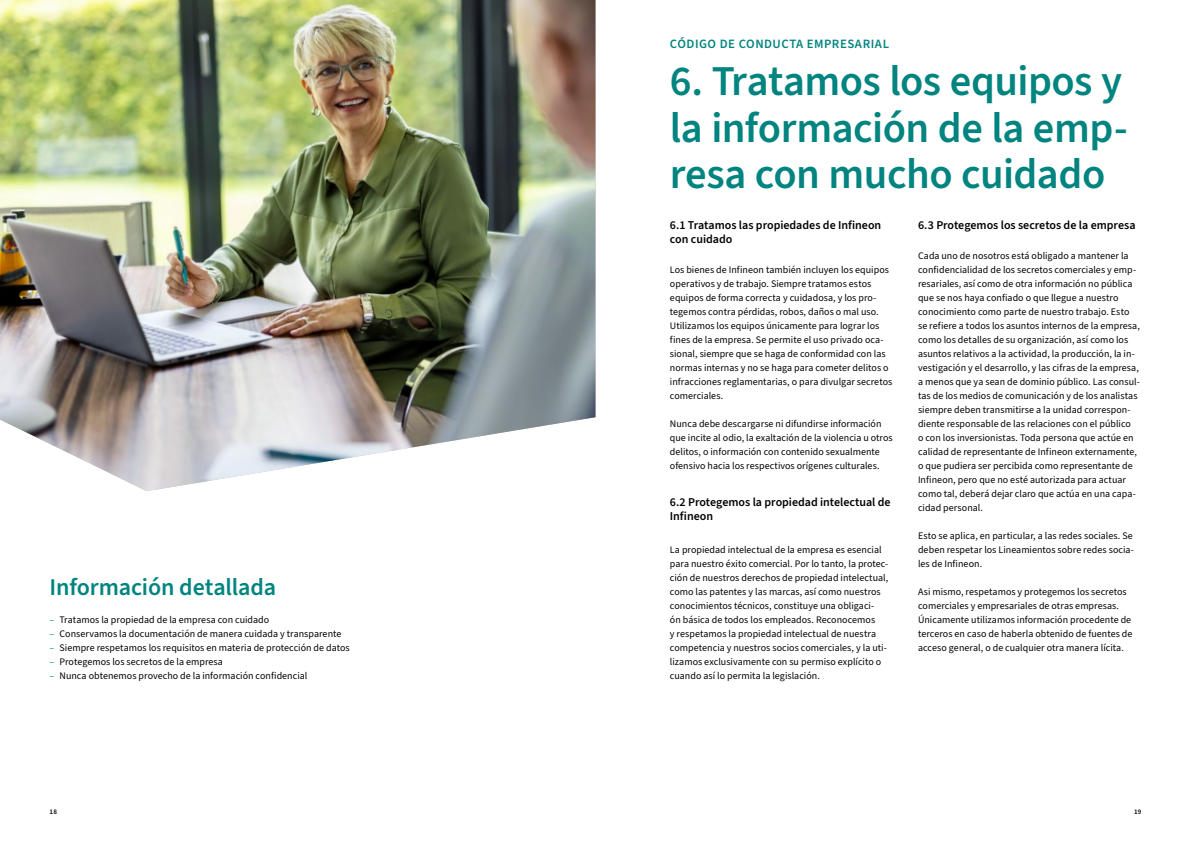
<style>
.page{position:relative;width:1191px;height:842px;background:#fff}
.page>*{position:absolute;margin:0;border:0;box-sizing:border-box;transform-origin:0 0}
.t1{font:600 42.5px/46.8px "Source Sans 3";letter-spacing:-.015em;color:#00847f}
.t2{font:600 24px "Source Sans 3";letter-spacing:-.01em;color:#00847f}
.t3{font:600 12.8px "Source Sans 3";letter-spacing:.04em;color:#00847f}
.t4{font:600 12px/14px "Source Sans 3";letter-spacing:-.005em;color:#000}
.t5{font:10px/14px "Source Sans 3";color:#000}
.t6{font:600 7px "Source Sans 3";color:#000}
.s1{color:#00847f}
</style>
<div class="page">
<img style="left:0;top:0;width:595px;height:491px">
<h2 class="t2" style="left:50px;top:571px;width:228px">Información detallada</h2>
<p class="t5" style="left:50px;top:613px;width:221px"><span class="s1">–</span> Tratamos la propiedad de la empresa con cuidado</p>
<p class="t5" style="left:50px;top:627px;width:293px"><span class="s1">–</span> Conservamos la documentación de manera cuidada y transparente</p>
<p class="t5" style="left:50px;top:641px;width:301px"><span class="s1">–</span> Siempre respetamos los requisitos en materia de protección de datos</p>
<p class="t5" style="left:50px;top:655px;width:175px"><span class="s1">–</span> Protegemos los secretos de la empresa</p>
<p class="t5" style="left:50px;top:669px;width:259px"><span class="s1">–</span> Nunca obtenemos provecho de la información confidencial</p>
<p class="t3" style="left:670px;top:35px;width:221px">CÓDIGO DE CONDUCTA EMPRESARIAL</p>
<h1 class="t1" style="left:670px;top:59px;width:459px">6. Tratamos los equipos y la información de la emp&shy;resa con mucho cuidado</h1>
<p class="t4" style="left:670px;top:219px;width:213px">6.1 Tratamos las propiedades de Infineon con cuidado</p>
<p class="t5" style="left:670px;top:263px;width:224px">Los bienes de Infineon también incluyen los equipos operativos y de trabajo. Siempre tratamos estos equipos de forma correcta y cuidadosa, y los pro&shy;tegemos contra pérdidas, robos, daños o mal uso.<br>Utilizamos los equipos únicamente para lograr los fines de la empresa. Se permite el uso privado oca&shy;sional, siempre que se haga de conformidad con las normas internas y no se haga para cometer delitos o infracciones reglamentarias, o para divulgar secretos comerciales.</p>
<p class="t5" style="left:670px;top:417px;width:224px">Nunca debe descargarse ni difundirse información que incite al odio, la exaltación de la violencia u otros delitos, o información con contenido sexualmente ofensivo hacia los respectivos orígenes culturales.</p>
<p class="t4" style="left:670px;top:495px;width:222px">6.2 Protegemos la propiedad intelectual de<br>Infineon</p>
<p class="t5" style="left:670px;top:543px;width:220px">La propiedad intelectual de la empresa es esencial para nuestro éxito comercial. Por lo tanto, la protec&shy;ción de nuestros derechos de propiedad intelectual, como las patentes y las marcas, así como nuestros conocimientos técnicos, constituye una obligaci-<br>ón básica de todos los empleados. Reconocemos<br>y respetamos la propiedad intelectual de nuestra competencia y nuestros socios comerciales, y la uti&shy;lizamos exclusivamente con su permiso explícito o cuando así lo permita la legislación.</p>
<p class="t4" style="left:918px;top:219px;width:219px">6.3 Protegemos los secretos de la empresa</p>
<p class="t5" style="left:918px;top:249px;width:223px">Cada uno de nosotros está obligado a mantener la confidencialidad de los secretos comerciales y emp&shy;resariales, así como de otra información no pública que se nos haya confiado o que llegue a nuestro conocimiento como parte de nuestro trabajo. Esto se refiere a todos los asuntos internos de la empresa, como los detalles de su organización, así como los asuntos relativos a la actividad, la producción, la in&shy;vestigación y el desarrollo, y las cifras de la empresa, a menos que ya sean de dominio público. Las consul&shy;tas de los medios de comunicación y de los analistas siempre deben transmitirse a la unidad correspon&shy;diente responsable de las relaciones con el público<br>o con los inversionistas. Toda persona que actúe en calidad de representante de Infineon externamente, o que pudiera ser percibida como representante de Infineon, pero que no esté autorizada para actuar como tal, deberá dejar claro que actúa en una capa&shy;cidad personal.</p>
<p class="t5" style="left:918px;top:529px;width:217px;text-align:justify">Esto se aplica, en particular, a las redes sociales. Se deben respetar los Lineamientos sobre redes socia&shy;les de Infineon.</p>
<p class="t5" style="left:918px;top:585px;width:216px">Asi mismo, respetamos y protegemos los secretos comerciales y empresariales de otras empresas.<br>Únicamente utilizamos información procedente de terceros en caso de haberla obtenido de fuentes de acceso general, o de cualquier otra manera lícita.</p>
<p class="t6" style="left:50px;top:807px;width:9px">18</p>
<p class="t6" style="left:1134px;top:807px;width:9px">19</p>
</div>
